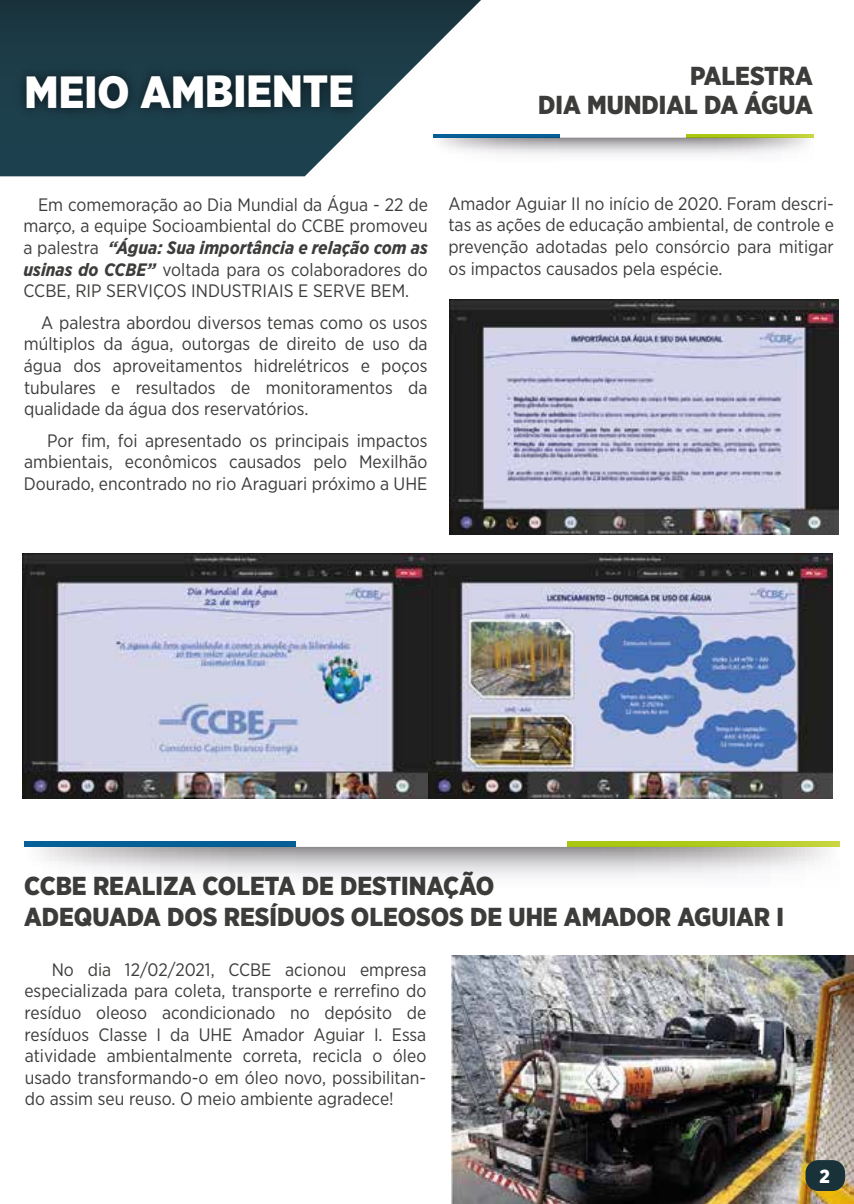
<style>
.page{position:relative;width:854px;height:1204px;background:#fff}
.page>*{position:absolute;margin:0;border:0;box-sizing:border-box;transform-origin:0 0}
.t1{font:900 45px "Gotham Narrow";letter-spacing:-.005em;color:#fff}
.t2{font:900 26px/30.8px "Gotham Narrow";color:#3c3c3b}
.t3{font:900 19px "Gotham Narrow";color:#fff}
.t4{font:18px/21.6px "Gotham Narrow";color:#3c3c3b;text-align:justify}
.s1{font-weight:700;font-style:italic}
</style>
<div class="page">
<img style="left:451px;top:956px;width:403px;height:248px">
<svg style="left:0;top:0;width:481px;height:176px"></svg>
<svg style="left:433px;top:134px;width:127px;height:4px"></svg>
<svg style="left:560px;top:134px;width:127px;height:4px"></svg>
<svg style="left:687px;top:134px;width:127px;height:4px"></svg>
<svg style="left:433px;top:138px;width:376px;height:31px"></svg>
<div style="left:806px;top:1160px;width:39px;height:31px;background:#193139;border-radius:13px"></div>
<img style="left:7px;top:52px;width:364px;height:86px">
<div style="left:24px;top:841px;width:272px;height:6px;background:#046097"></div>
<svg style="left:568px;top:841px;width:272px;height:6px"></svg>
<svg style="left:39px;top:847px;width:790px;height:29px"></svg>
<img style="left:449px;top:300px;width:389px;height:235px">
<img style="left:23px;top:553px;width:810px;height:246px">
<h1 class="t1" style="left:25px;top:62px;width:331px">MEIO AMBIENTE</h1>
<h2 class="t2" style="left:538px;top:61px;width:276px;line-height:28.8px;text-align:right">PALESTRA<br>DIA MUNDIAL DA ÁGUA</h2>
<p class="t4" style="left:23px;top:193px;width:406px;text-indent:15px">Em comemoração ao Dia Mundial da Água - 22 de março, a equipe Socioambiental do CCBE promoveu a palestra <span class="s1">“Água: Sua importância e relação com as usinas do CCBE”</span> voltada para os colaboradores do CCBE, RIP SERVIÇOS INDUSTRIAIS E SERVE BEM.</p>
<p class="t4" style="left:24px;top:311px;width:405px;text-indent:17px">A palestra abordou diversos temas como os usos múltiplos da água, outorgas de direito de uso da água dos aproveitamentos hidrelétricos e poços tubulares e resultados de monitoramentos da qualidade da água dos reservatórios.</p>
<p class="t4" style="left:24px;top:429px;width:405px;text-indent:23px">Por fim, foi apresentado os principais impactos ambientais, econômicos causados pelo Mexilhão Dourado, encontrado no rio Araguari próximo a UHE</p>
<p class="t4" style="left:448px;top:192px;width:387px">Amador Aguiar II no início de 2020. Foram descri&shy;tas as ações de educação ambiental, de controle e prevenção adotadas pelo consórcio para mitigar os impactos causados pela espécie.</p>
<h2 class="t2" style="left:24px;top:870px;width:761px">CCBE REALIZA COLETA DE DESTINAÇÃO<br>ADEQUADA DOS RESÍDUOS OLEOSOS DE UHE AMADOR AGUIAR I</h2>
<p class="t4" style="left:24px;top:958px;width:404px;text-indent:27px">No dia 12/02/2021, CCBE acionou empresa especializada para coleta, transporte e rerrefino do resíduo oleoso acondicionado no depósito de resíduos Classe I da UHE Amador Aguiar I. Essa atividade ambientalmente correta, recicla o óleo usado transformando-o em óleo novo, possibilitan&shy;do assim seu reuso. O meio ambiente agradece!</p>
<p class="t3" style="left:819px;top:1164px;width:12px">2</p>
</div>
